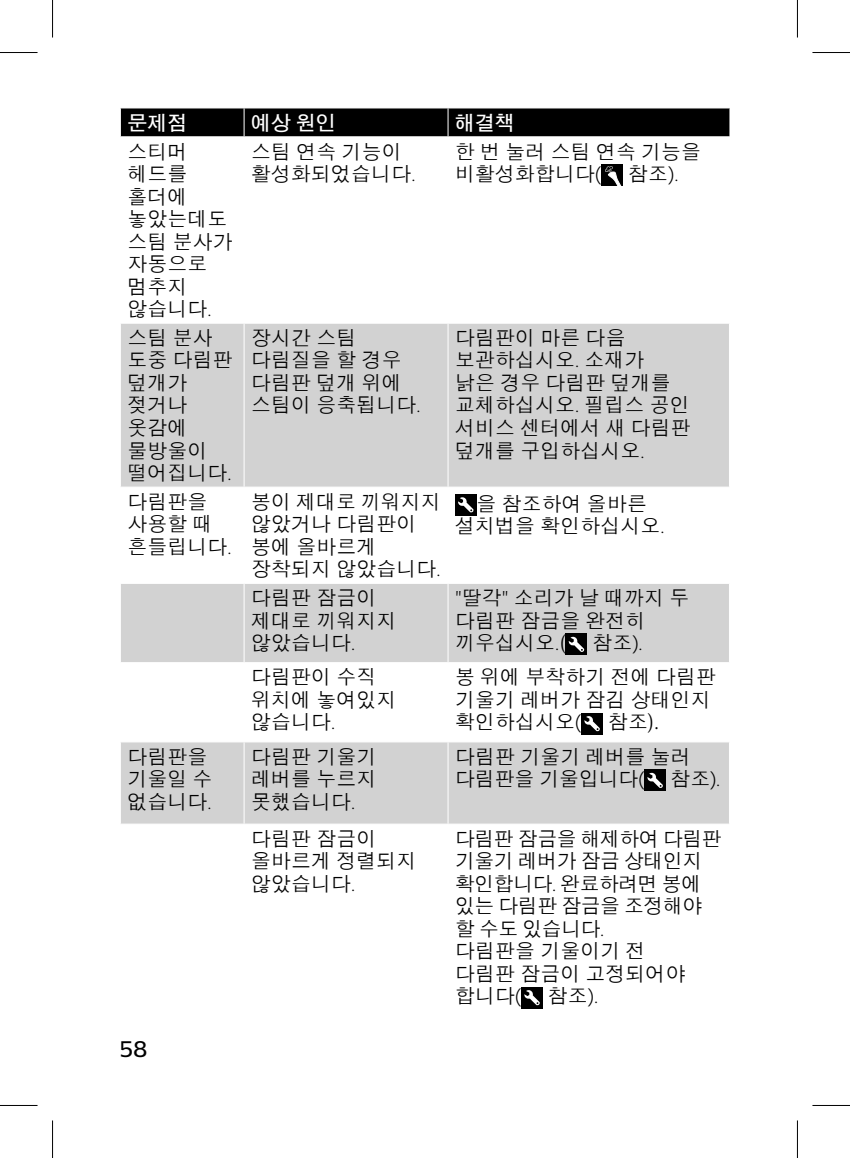
<style>
.page{position:relative;width:850px;height:1158px;background:#fff}
.page>*{position:absolute;margin:0;border:0;box-sizing:border-box;transform-origin:0 0}
.t1{font:500 22.5px "Centrale Sans";color:#000}
.chapter-table-roweve{font:500 20px/22.5px "HY Go Thic";color:#000}
.chapter-table-roweve-2{font:500 20px/22.5px "HY Go Thic";letter-spacing:-.03em;color:#000}
.TABEL_kopjes{font:700 20px "HY Go Thic";color:#fff}
.s1{font-family:"Centrale Sans";font-weight:300}
.s2{font-family:"Koz Min Pr 6 N";font-weight:400}
</style>
<div class="page">
<svg style="left:121px;top:324px;width:607px;height:499px;fill:#d2d2d2"></svg>
<div style="left:120px;top:108px;width:609px;height:28px;background:#000"></div>
<hr style="left:243px;top:323px;width:1px;height:163px;background:#fff">
<hr style="left:447px;top:323px;width:1px;height:163px;background:#fff">
<hr style="left:120px;top:486px;width:124px;height:1px;background:#fff">
<hr style="left:244px;top:486px;width:204px;height:1px;background:#fff">
<hr style="left:448px;top:486px;width:281px;height:1px;background:#fff">
<hr style="left:243px;top:487px;width:1px;height:96px;background:#fff">
<hr style="left:447px;top:487px;width:1px;height:96px;background:#fff">
<hr style="left:120px;top:583px;width:124px;height:1px;background:#fff">
<hr style="left:244px;top:583px;width:204px;height:1px;background:#fff">
<hr style="left:448px;top:583px;width:281px;height:1px;background:#fff">
<hr style="left:243px;top:583px;width:1px;height:79px;background:#fff">
<hr style="left:447px;top:583px;width:1px;height:79px;background:#fff">
<hr style="left:120px;top:662px;width:124px;height:1px;background:#fff">
<hr style="left:244px;top:662px;width:204px;height:1px;background:#fff">
<hr style="left:448px;top:662px;width:281px;height:1px;background:#fff">
<hr style="left:243px;top:663px;width:1px;height:78px;background:#fff">
<hr style="left:447px;top:663px;width:1px;height:78px;background:#fff">
<hr style="left:120px;top:741px;width:124px;height:1px;background:#fff">
<hr style="left:244px;top:741px;width:204px;height:1px;background:#fff">
<hr style="left:448px;top:741px;width:281px;height:1px;background:#fff">
<hr style="left:243px;top:742px;width:1px;height:81px;background:#fff">
<hr style="left:447px;top:742px;width:1px;height:81px;background:#fff">
<div style="left:601px;top:164px;width:21px;height:21px;background:#000"></div>
<svg style="left:605px;top:166px;width:16px;height:19px"></svg>
<div style="left:455px;top:494px;width:21px;height:21px;background:#000"></div>
<svg style="left:458px;top:497px;width:15px;height:15px"></svg>
<div style="left:565px;top:633px;width:22px;height:22px;background:#000"></div>
<svg style="left:568px;top:636px;width:16px;height:16px"></svg>
<div style="left:581px;top:713px;width:21px;height:21px;background:#000"></div>
<svg style="left:584px;top:716px;width:15px;height:15px"></svg>
<div style="left:644px;top:769px;width:21px;height:22px;background:#000"></div>
<svg style="left:647px;top:772px;width:15px;height:16px"></svg>
<div style="left:521px;top:986px;width:21px;height:22px;background:#000"></div>
<svg style="left:524px;top:990px;width:15px;height:15px"></svg>
<hr style="left:0;top:52px;width:38px;height:1px;background:#000">
<hr style="left:812px;top:52px;width:37px;height:1px;background:#000">
<hr style="left:0;top:1104px;width:38px;height:1px;background:#000">
<hr style="left:812px;top:1104px;width:37px;height:1px;background:#000">
<hr style="left:52px;top:0;width:1px;height:38px;background:#000">
<hr style="left:52px;top:1120px;width:1px;height:37px;background:#000">
<hr style="left:796px;top:0;width:1px;height:38px;background:#000">
<hr style="left:796px;top:1120px;width:1px;height:37px;background:#000">
<p class="TABEL_kopjes" style="left:127px;top:112px;width:61px">문제점</p>
<p class="TABEL_kopjes" style="left:251px;top:112px;width:87px">예상 원인</p>
<p class="TABEL_kopjes" style="left:455px;top:112px;width:61px">해결책</p>
<p class="chapter-table-roweve" style="left:127px;top:140px;width:107px">스티머 헤드를 홀더에 놓았는데도 스팀 분사가 자동으로 멈추지 않습니다<span class="s1">.</span></p>
<p class="chapter-table-roweve" style="left:251px;top:140px;width:166px">스팀 연속 기능이 활성화되었습니다<span class="s1">.</span></p>
<p class="chapter-table-roweve" style="left:455px;top:140px;width:247px">한 번 눌러 스팀 연속 기능을 비활성화합니다<span class="s1">(</span></p>
<p class="chapter-table-roweve" style="left:627px;top:163px;width:52px">참조<span class="s1">).</span></p>
<p class="chapter-table-roweve" style="left:127px;top:326px;width:107px">스팀 분사 도중 다림판 덮개가 젖거나 옷감에 물방울이 떨어집니다<span class="s1">.</span></p>
<p class="chapter-table-roweve" style="left:251px;top:326px;width:171px">장시간 스팀 다림질을 할 경우 다림판 덮개 위에 스팀이 응축됩니다<span class="s1">.</span></p>
<p class="chapter-table-roweve" style="left:455px;top:326px;width:237px">다림판이 마른 다음 보관하십시오<span class="s1">.</span> 소재가<br>낡은 경우 다림판 덮개를 교체하십시오<span class="s1">.</span> 필립스 공인 서비스 센터에서 새 다림판 덮개를 구입하십시오<span class="s1">.</span></p>
<p class="chapter-table-roweve" style="left:127px;top:490px;width:106px">다림판을 사용할 때 흔들립니다<span class="s1">.</span></p>
<p class="chapter-table-roweve" style="left:251px;top:490px;width:191px">봉이 제대로 끼워지지 않았거나 다림판이 봉에 올바르게 장착되지 않았습니다<span class="s1">.</span></p>
<p class="chapter-table-roweve" style="left:455px;top:492px;width:211px;text-align:center">을 참조하여 올바른 설치법을 확인하십시오<span class="s1">.</span></p>
<p class="chapter-table-roweve" style="left:251px;top:586px;width:147px">다림판 잠금이 제대로 끼워지지 않았습니다<span class="s1">.</span></p>
<p class="chapter-table-roweve" style="left:455px;top:586px;width:236px"><span class="s1">"</span>딸각<span class="s1">"</span> 소리가 날 때까지 두 다림판 잠금을 완전히 끼우십시오<span class="s1">.</span><span class="s2">(</span></p>
<p class="chapter-table-roweve" style="left:592px;top:631px;width:52px">참조<span class="s1">).</span></p>
<p class="chapter-table-roweve" style="left:251px;top:666px;width:147px">다림판이 수직 위치에 놓여있지 않습니다<span class="s1">.</span></p>
<p class="chapter-table-roweve" style="left:455px;top:666px;width:262px">봉 위에 부착하기 전에 다림판 기울기 레버가 잠김 상태인지 확인하십시오<span class="s1">(</span></p>
<p class="chapter-table-roweve" style="left:607px;top:711px;width:52px">참조<span class="s2">).</span></p>
<p class="chapter-table-roweve" style="left:127px;top:745px;width:87px">다림판을 기울일 수 없습니다<span class="s1">.</span></p>
<p class="chapter-table-roweve" style="left:251px;top:745px;width:127px;text-align:justify">다림판 기울기 레버를 누르지 못했습니다<span class="s1">.</span></p>
<p class="chapter-table-roweve" style="left:455px;top:745px;width:237px">다림판 기울기 레버를 눌러 다림판을 기울입니다<span class="s1">(</span></p>
<p class="chapter-table-roweve" style="left:670px;top:767px;width:51px">참조<span class="s1">).</span></p>
<p class="t1" style="left:120px;top:1034px;width:29px">58</p>
<p class="chapter-table-roweve" style="left:251px;top:827px;width:167px">다림판 잠금이 올바르게 정렬되지 않았습니다<span class="s1">.</span></p>
<p class="chapter-table-roweve-2" style="left:455px;top:827px;width:268px">다림판 잠금을 해제하여 다림판 기울기 레버가 잠금 상태인지 확인합니다<span class="s1">.</span> 완료하려면 봉에 있는 다림판 잠금을 조정해야 할 수도 있습니다<span class="s1">.</span></p>
<p class="chapter-table-roweve" style="left:455px;top:939px;width:232px">다림판을 기울이기 전 다림판 잠금이 고정되어야 합니다<span class="s1">(</span></p>
<p class="chapter-table-roweve" style="left:547px;top:984px;width:52px">참조<span class="s1">).</span></p>
</div>
